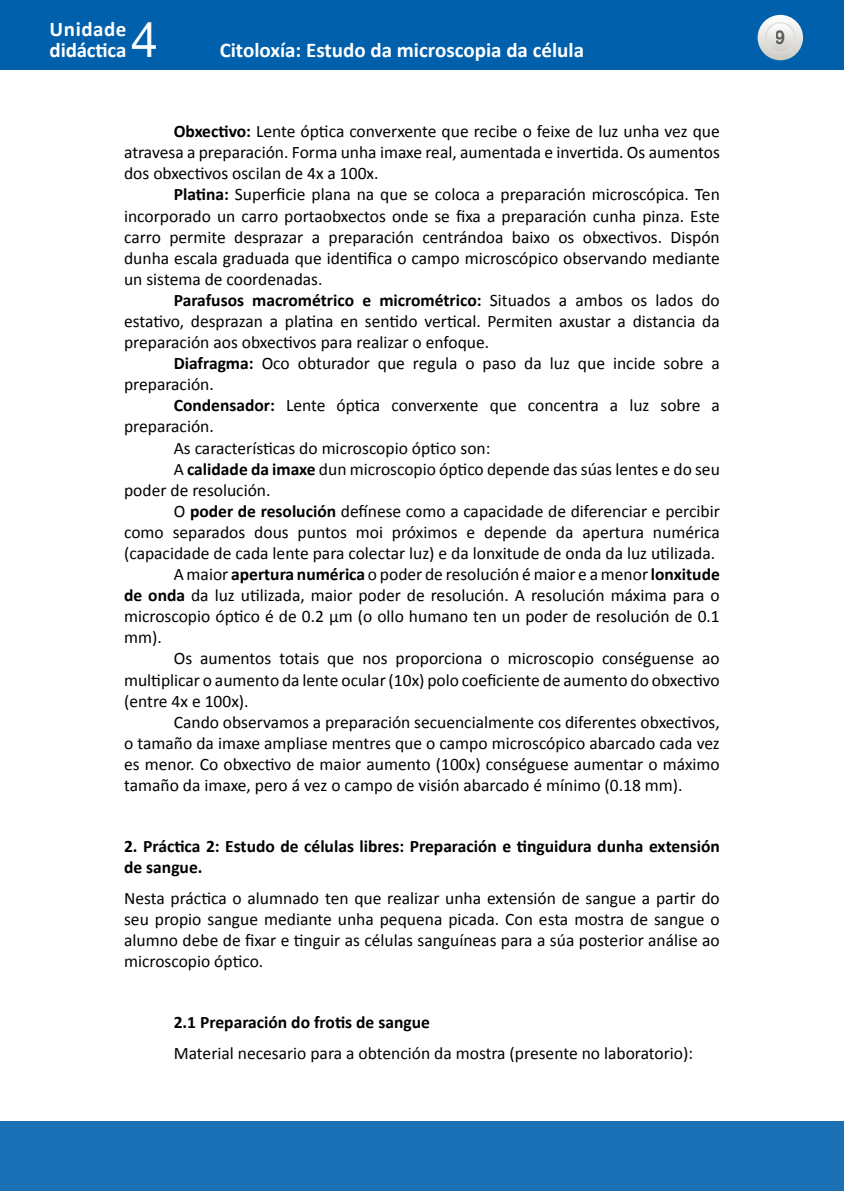
<style>
.page{position:relative;width:844px;height:1191px;background:#fff}
.page>*{position:absolute;margin:0;border:0;box-sizing:border-box;transform-origin:0 0}
.t1{font:49px "Helvetica Neue LT Std";color:#fff}
.t2{font:700 21px/21px "Calibri";color:#fff}
.t3{font:700 19.25px "Helvetica Neue LT Std";color:#000;scale:.9 1}
.TXTO{font:17.5px/21px "Calibri";color:#000;text-align:justify}
.TXTO_sin_SANGRE{font:17.5px/21px "Calibri";color:#000;text-align:justify}
._1º_Epigrafe{font:700 17.5px/21px "Calibri";color:#000}
._2º_Epigrafe{font:700 17.5px "Calibri";color:#000}
.s1{font-weight:700}
</style>
<div class="page">
<div style="left:0;top:1121px;width:843px;height:70px;background:#1a70b4"></div>
<div style="left:0;top:0;width:843px;height:69px;background:#0060ac"></div>
<svg style="left:757px;top:15px;width:45px;height:45px"></svg>
<svg style="left:765px;top:23px;width:29px;height:29px"></svg>
<div style="left:764px;top:22px;width:31px;height:31px;border:1px solid #dfdeda;border-radius:50%"></div>
<p class="t2" style="left:50px;top:19px;width:78px">Unidade didáctica</p>
<h1 class="t1" style="left:131px;top:11px;width:29px">4</h1>
<p class="t2" style="left:220px;top:40px;width:366px">Citoloxía: Estudo da microscopia da célula</p>
<p class="TXTO" style="left:124px;top:121px;width:597px;text-indent:50px"><span class="s1">Obxectivo:</span> Lente óptica converxente que recibe o feixe de luz unha vez que atravesa a preparación. Forma unha imaxe real, aumentada e invertida. Os aumentos dos obxectivos oscilan de 4x a 100x.</p>
<p class="TXTO" style="left:124px;top:184px;width:597px;text-indent:50px"><span class="s1">Platina:</span> Superficie plana na que se coloca a preparación microscópica. Ten incorporado un carro portaobxectos onde se fixa a preparación cunha pinza. Este carro permite desprazar a preparación centrándoa baixo os obxectivos. Dispón dunha escala graduada que identifica o campo microscópico observando mediante un sistema de coordenadas.</p>
<p class="TXTO" style="left:124px;top:290px;width:597px;text-indent:50px"><span class="s1">Parafusos macrométrico e micrométrico:</span> Situados a ambos os lados do estativo, desprazan a platina en sentido vertical. Permiten axustar a distancia da preparación aos obxectivos para realizar o enfoque.</p>
<p class="TXTO" style="left:124px;top:353px;width:597px;text-indent:50px"><span class="s1">Diafragma:</span> Oco obturador que regula o paso da luz que incide sobre a preparación.</p>
<p class="TXTO" style="left:124px;top:395px;width:597px;text-indent:50px"><span class="s1">Condensador:</span> Lente óptica converxente que concentra a luz sobre a preparación.</p>
<p class="TXTO" style="left:174px;top:437px;width:318px">As características do microscopio óptico son:</p>
<p class="TXTO" style="left:124px;top:458px;width:597px;text-indent:50px">A <span class="s1">calidade da imaxe</span> dun microscopio óptico depende das súas lentes e do seu poder de resolución.</p>
<p class="TXTO" style="left:124px;top:500px;width:597px;text-indent:50px">O <span class="s1">poder de resolución</span> defínese como a capacidade de diferenciar e percibir como separados dous puntos moi próximos e depende da apertura numérica (capacidade de cada lente para colectar luz) e da lonxitude de onda da luz utilizada.</p>
<p class="TXTO" style="left:124px;top:564px;width:597px;text-indent:50px">A maior <span class="s1">apertura numérica</span> o poder de resolución é maior e a menor <span class="s1">lonxitude de onda</span> da luz utilizada, maior poder de resolución. A resolución máxima para o microscopio óptico é de 0.2 μm (o ollo humano ten un poder de resolución de 0.1 mm).</p>
<p class="TXTO" style="left:124px;top:648px;width:597px;text-indent:50px">Os aumentos totais que nos proporciona o microscopio conséguense ao multiplicar o aumento da lente ocular (10x) polo coeficiente de aumento do obxectivo (entre 4x e 100x).</p>
<p class="TXTO" style="left:124px;top:711px;width:597px;text-indent:50px">Cando observamos a preparación secuencialmente cos diferentes obxectivos, o tamaño da imaxe ampliase mentres que o campo microscópico abarcado cada vez es menor. Co obxectivo de maior aumento (100x) conséguese aumentar o máximo tamaño da imaxe, pero á vez o campo de visión abarcado é mínimo (0.18 mm).</p>
<p class="_1º_Epigrafe" style="left:124px;top:835px;width:597px">2. Práctica 2: Estudo de células libres: Preparación e tinguidura dunha extensión de sangue.</p>
<p class="TXTO_sin_SANGRE" style="left:124px;top:887px;width:597px">Nesta práctica o alumnado ten que realizar unha extensión de sangue a partir do seu propio sangue mediante unha pequena picada. Con esta mostra de sangue o alumno debe de fixar e tinguir as células sanguíneas para a súa posterior análise ao microscopio óptico.</p>
<p class="_2º_Epigrafe" style="left:174px;top:1010px;width:257px">2.1 Preparación do frotis de sangue</p>
<p class="TXTO" style="left:174px;top:1042px;width:521px">Material necesario para a obtención da mostra (presente no laboratorio):</p>
<p class="t3" style="left:775px;top:26px;width:12px">9</p>
</div>
